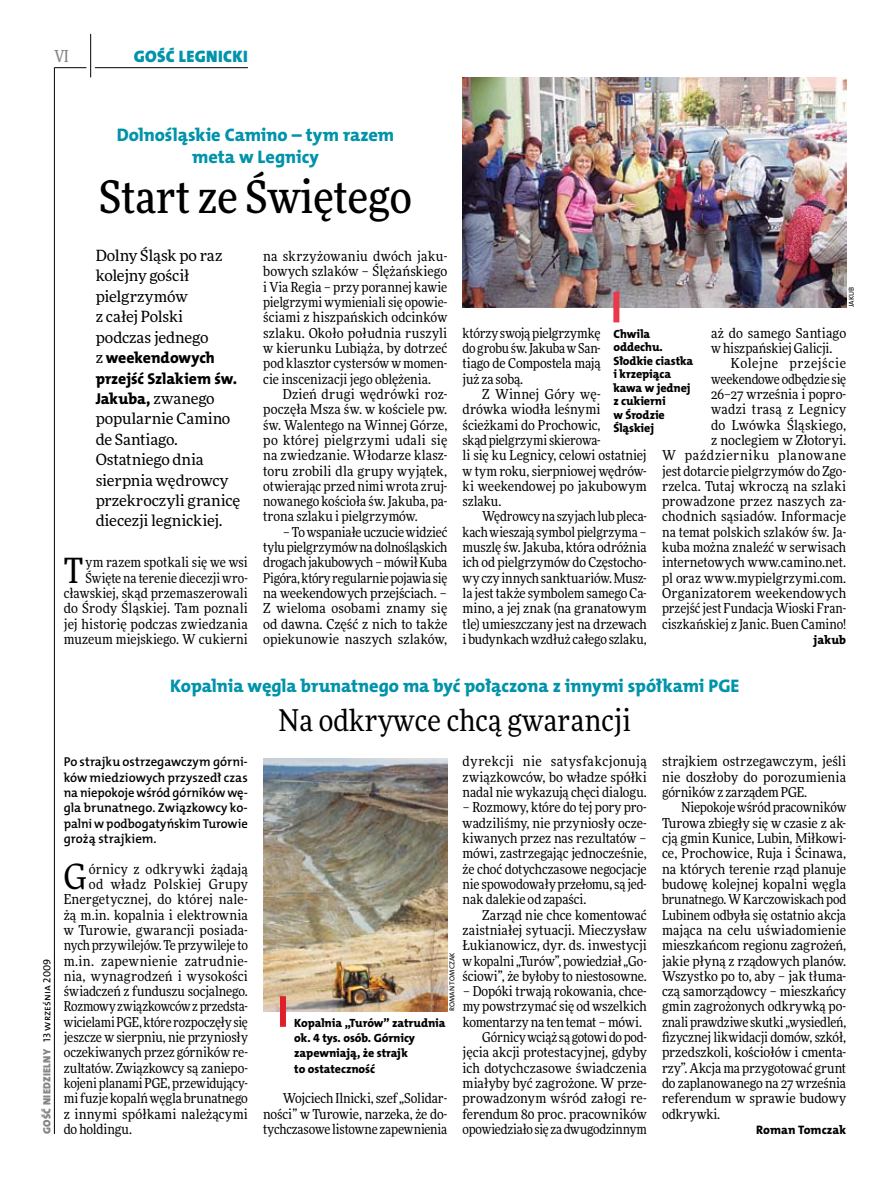
<style>
.page{position:relative;width:893px;height:1191px;background:#fff}
.page>*{position:absolute;margin:0;border:0;box-sizing:border-box;transform-origin:0 0}
.t1{font:500 45px "Freeday Narrow";color:#000}
.t2{font:34.8px "Freeday Narrow News";color:#000}
.t3{font:30px "Freeday Narrow News";letter-spacing:.01em;color:#000}
.t4{font:18.3px "The Mix HP8 Ex Bld";color:#0093aa}
.t5{font:18.3px/21.6px "The Mix HP8 Ex Bld";letter-spacing:.02em;color:#0093aa;text-align:center}
.t6{font:16.65px "The Mix HP9 Blk";letter-spacing:.02em;color:#0093aa}
.t7{font:500 16.5px "Freeday Narrow";color:#858486;scale:.9 1}
.t8{font:15.75px/20.4px "The Mix HP8 Ex Bld";letter-spacing:-.01em;color:#000}
.t9{font:15.45px/20.4px "Freeday News";letter-spacing:-.01em;color:#000}
.t10{font:13.65px/15.3px "Freeday Narrow News";color:#000;text-align:justify}
.t11{font:13.65px "Freeday Narrow News";letter-spacing:.025em;color:#000}
.t12{font:13.65px "Freeday Narrow News";letter-spacing:.02em;color:#000}
.t13{font:12.9px/15.3px "The Mix HP6 Se Bld";letter-spacing:-.005em;color:#000;text-align:justify}
.t14{font:12.3px "The Mix HP8 Ex Bld";color:#000}
.t15{font:12px/13.5px "The Mix HP8 Ex Bld";letter-spacing:-.005em;color:#000}
.t16{font:10.5px "The Mix HP9 Blk";letter-spacing:.025em;color:#858486}
.t17{font:7.2px "The Mix HP5 Plain";letter-spacing:.005em;color:#000}
.s1{font-family:"Freeday News";font-size:15.45px}
.s2{font-family:"The Mix HP5 Plain";color:#000}
</style>
<div class="page">
<hr style="left:54px;top:67px;width:1px;height:1067px;background:#000">
<hr style="left:90px;top:34px;width:1px;height:43px;background:#000">
<hr style="left:54px;top:67px;width:32px;height:1px;background:#000">
<hr style="left:95px;top:67px;width:153px;height:1px;background:#000">
<img style="left:463px;top:77px;width:383px;height:230px">
<div style="left:613px;top:292px;width:6px;height:30px;background:#eb3848"></div>
<img style="left:263px;top:758px;width:184px;height:253px">
<div style="left:280px;top:996px;width:6px;height:30px;background:#df1f2a"></div>
<p class="t7" style="left:54px;top:46px;width:17px">VI</p>
<p class="t6" style="left:134px;top:46px;width:115px">GOŚĆ LEGN ICKI</p>
<h3 class="t5" style="left:117px;top:124px;width:278px">Dolnośląskie Camino – tym razem meta w Legnicy</h3>
<h1 class="t1" style="left:99px;top:169px;width:314px">Start ze Świętego</h1>
<p class="t9" style="left:96px;top:245px;width:128px">Dolny Śląsk po raz kolejny gościł pielgrzymów<br>z całej Polski podczas jednego</p>
<p class="t8" style="left:96px;top:348px;width:143px"><span class="s1">z</span> weekendowych przejść Szlakiem św.<br>Jakuba, <span class="s1">zwanego</span></p>
<p class="t9" style="left:96px;top:408px;width:146px">popularnie Camino de Santiago.<br>Ostatniego dnia sierpnia wędrowcy przekroczyli granicę diecezji legnickiej.</p>
<p class="t10" style="left:263px;top:248px;width:186px">na skrzyżowaniu dwóch jaku&shy;bowych szlaków – Ślężańskiego i Via Regia – przy porannej kawie pielgrzymi wymieniali się opowie&shy;ściami z hiszpańskich odcinków szlaku. Około południa ruszyli w kierunku Lubiąża, by dotrzeć pod klasztor cystersów w momen&shy;cie inscenizacji jego oblężenia.</p>
<p class="t10" style="left:263px;top:386px;width:186px;text-indent:20px">Dzień drugi wędrówki roz&shy;poczęła Msza św. w kościele pw. św. Walentego na Winnej Górze, po której pielgrzymi udali się na zwiedzanie. Włodarze klasz&shy;toru zrobili dla grupy wyjątek, otwierając przed nimi wrota zruj&shy;nowanego kościoła św. Jakuba, pa&shy;trona szlaku i pielgrzymów.</p>
<p class="t10" style="left:263px;top:524px;width:186px;text-indent:20px">– Towspaniałe uczucie widzieć tylu pielgrzymów na dolnośląskich drogach jakubowych – mówił Kuba Pigóra, który regularnie pojawia się na weekendowych przejściach. – Z wieloma osobami znamy się od dawna. Część z nich to także opiekunowie naszych szlaków,</p>
<p class="t10" style="left:64px;top:555px;width:186px;text-align:right">ym razem spotkali się we wsi<br>Święte na terenie diecezji wro&shy;cławskiej, skąd przemaszerowali do Środy Śląskiej. Tam poznali jej historię podczas zwiedzania muzeum miejskiego. W cukierni</p>
<h2 class="t2" style="left:64px;top:549px;width:21px">T</h2>
<p class="t17" style="left:847px;top:307px;width:22px;rotate:-90deg">jakub</p>
<p class="t10" style="left:463px;top:325px;width:139px">którzy swoją pielgrzymkę do grobu św. Jakuba wSan&shy;tiago de Compostela mają już za sobą.</p>
<p class="t10" style="left:463px;top:386px;width:186px;text-align:left;text-indent:20px">Z Winnej Góry wę&shy;drówka wiodła leśnymi ścieżkami do Prochowic,<br>skąd pielgrzymi skierowa-<br>li się ku Legnicy, celowi ostatniej w tym roku, sierpniowej wędrów&shy;ki weekendowej po jakubowym szlaku.</p>
<p class="t10" style="left:463px;top:509px;width:186px;text-indent:20px">Wędrowcy na szyjach lub pleca&shy;kach wieszają symbol pielgrzyma – muszlę św. Jakuba, która odróżnia ich od pielgrzymów do Częstocho&shy;wy czy innych sanktuariów. Musz&shy;la jest także symbolem samego Ca&shy;mino, a jej znak (na granatowym tle) umieszczany jest na drzewach i budynkach wzdłuż całego szlaku,</p>
<p class="t10" style="left:711px;top:325px;width:136px">aż do samego Santiago w hiszpańskiej Galicji.</p>
<p class="t10" style="left:662px;top:356px;width:186px;text-align:right">Kolejne przejście weekendowe odbędzie się<br>26–27 września i popro-<br>wadzi trasą z Legnicy<br>do Lwówka Śląskiego,<br>z noclegiem w Złotoryi.<br>W październiku planowane jest dotarcie pielgrzymów do Zgo&shy;rzelca. Tutaj wkroczą na szlaki prowadzone przez naszych za&shy;chodnich sąsiadów. Informacje na temat polskich szlaków św. Ja&shy;kuba można znaleźć w serwisach internetowych www.camino.net. pl oraz www.mypielgrzymi.com.<br>Organizatorem weekendowych przejść jest Fundacja Wioski Fran&shy;ciszkańskiej z Janic. Buen Camino!</p>
<p class="t14" style="left:814px;top:632px;width:34px">jakub</p>
<p class="t15" style="left:613px;top:327px;width:81px">Chwila oddechu.<br>Słodkie ciastka i krzepiąca kawa w jednej z cukierni<br>w Środzie<br>Śląskiej</p>
<p class="t16" style="left:40px;top:1134px;width:177px;rotate:-90deg">GOŚĆ NIEDZIELNY <span class="s2">13 września 2009</span></p>
<h3 class="t4" style="left:170px;top:674px;width:571px">Kopalnia węgla brunatnego ma być połączona z innymi spółkami PGE</h3>
<h3 class="t3" style="left:279px;top:702px;width:354px">Na odkrywce chcą gwarancji</h3>
<p class="t13" style="left:64px;top:754px;width:186px">Po strajku ostrzegawczym górni&shy;ków miedziowych przyszedł czas na niepokoje wśród górników wę&shy;gla brunatnego. Związkowcy ko&shy;palni w podbogatyńskim Turowie grożą strajkiem.</p>
<h2 class="t2" style="left:64px;top:855px;width:24px">G</h2>
<p class="t11" style="left:89px;top:860px;width:161px">órnicy z odkrywki żądają</p>
<p class="t10" style="left:463px;top:754px;width:186px">dyrekcji nie satysfakcjonują związkowców, bo władze spółki nadal nie wykazują chęci dialogu.</p>
<p class="t10" style="left:463px;top:799px;width:186px">– Rozmowy, które do tej pory pro&shy;wadziliśmy, nie przyniosły ocze&shy;kiwanych przez nas rezultatów – mówi, zastrzegając jednocześnie, że choć dotychczasowe negocjacje nie spowodowały przełomu, są jed&shy;nak dalekie od zapaści.</p>
<p class="t10" style="left:463px;top:907px;width:186px;text-indent:20px">Zarząd nie chce komentować zaistniałej sytuacji. Mieczysław Łukianowicz, dyr. ds. inwestycji wkopalni „Turów”, powiedział „Go&shy;ściowi”, że byłoby to niestosowne.</p>
<p class="t10" style="left:463px;top:983px;width:186px">– Dopóki trwają rokowania, chce-</p>
<p class="t10" style="left:463px;top:998px;width:186px">my powstrzymać się od wszelkich</p>
<p class="t10" style="left:463px;top:1014px;width:181px">komentarzy na ten temat – mówi.</p>
<p class="t10" style="left:482px;top:1029px;width:166px">Górnicy wciąż są gotowi dopod-</p>
<p class="t10" style="left:463px;top:1044px;width:186px">jęcia akcji protestacyjnej, gdyby</p>
<p class="t10" style="left:463px;top:1060px;width:186px">ich dotychczasowe świadczenia</p>
<p class="t10" style="left:463px;top:1075px;width:186px">miałyby być zagrożone. W prze-</p>
<p class="t10" style="left:463px;top:1090px;width:186px">prowadzonym wśród załogi re-</p>
<p class="t10" style="left:463px;top:1106px;width:186px">ferendum 80 proc. pracowników</p>
<p class="t10" style="left:463px;top:1121px;width:186px">opowiedziało się zadwugodzinnym</p>
<p class="t10" style="left:662px;top:754px;width:186px">strajkiem ostrzegawczym, jeśli nie doszłoby do porozumienia górników z zarządem PGE.</p>
<p class="t10" style="left:662px;top:799px;width:186px;text-indent:20px">Niepokoje wśród pracowników Turowa zbiegły się w czasie z ak&shy;cją gmin Kunice, Lubin, Miłkowi&shy;ce, Prochowice, Ruja i Ścinawa, na których terenie rząd planuje budowę kolejnej kopalni węgla brunatnego. WKarczowiskach pod Lubinem odbyła się ostatnio akcja mająca na celu uświadomienie mieszkańcom regionu zagrożeń, jakie płyną z rządowych planów.<br>Wszystko po to, aby – jak tłuma&shy;czą samorządowcy – mieszkańcy gmin zagrożonych odkrywką po&shy;znali prawdziwe skutki „wysiedleń, fizycznej likwidacji domów, szkół, przedszkoli, kościołów i cmenta&shy;rzy”. Akcja ma przygotować grunt do zaplanowanego na 27 września referendum w sprawie budowy odkrywki.</p>
<p class="t14" style="left:756px;top:1122px;width:92px">Roman Tomczak</p>
<p class="t12" style="left:89px;top:875px;width:161px">od władz Polskiej Grupy</p>
<p class="t10" style="left:64px;top:891px;width:186px">Energetycznej, do której nale-</p>
<p class="t10" style="left:64px;top:907px;width:186px">żą m.in. kopalnia i elektrownia</p>
<p class="t10" style="left:64px;top:922px;width:186px">w Turowie, gwarancji posiada-</p>
<p class="t10" style="left:64px;top:937px;width:186px">nych przywilejów. Te przywileje to</p>
<p class="t11" style="left:64px;top:952px;width:186px">m.in. zapewnienie zatrudnie-</p>
<p class="t10" style="left:64px;top:968px;width:186px">nia, wynagrodzeń i wysokości</p>
<p class="t10" style="left:64px;top:983px;width:186px">świadczeń z funduszu socjalnego.</p>
<p class="t10" style="left:64px;top:998px;width:186px">Rozmowy związkowców zprzedsta-</p>
<p class="t10" style="left:64px;top:1014px;width:186px">wicielami PGE, które rozpoczęły się</p>
<p class="t10" style="left:64px;top:1029px;width:186px">jeszcze w sierpniu, nie przyniosły</p>
<p class="t10" style="left:64px;top:1044px;width:186px">oczekiwanych przez górników re-</p>
<p class="t10" style="left:64px;top:1060px;width:186px">zultatów. Związkowcy są zaniepo-</p>
<p class="t10" style="left:64px;top:1075px;width:186px">kojeni planami PGE, przewidujący-</p>
<p class="t10" style="left:64px;top:1090px;width:186px">mi fuzje kopalń węgla brunatnego</p>
<p class="t10" style="left:64px;top:1106px;width:186px">z innymi spółkami należącymi</p>
<p class="t10" style="left:64px;top:1121px;width:70px">do holdingu.</p>
<p class="t17" style="left:447px;top:1011px;width:60px;rotate:-90deg">Roman Tomczak</p>
<p class="t15" style="left:294px;top:1015px;width:153px;line-height:15.3px">Kopalnia „Turów” zatrudnia ok. 4 tys. osób. Górnicy zapewniają, że strajk<br>to ostateczność</p>
<p class="t10" style="left:263px;top:1090px;width:186px;text-indent:20px">Wojciech Ilnicki, szef „Solidar&shy;ności” w Turowie, narzeka, że do&shy;tychczasowe listowne zapewnienia</p>
</div>
